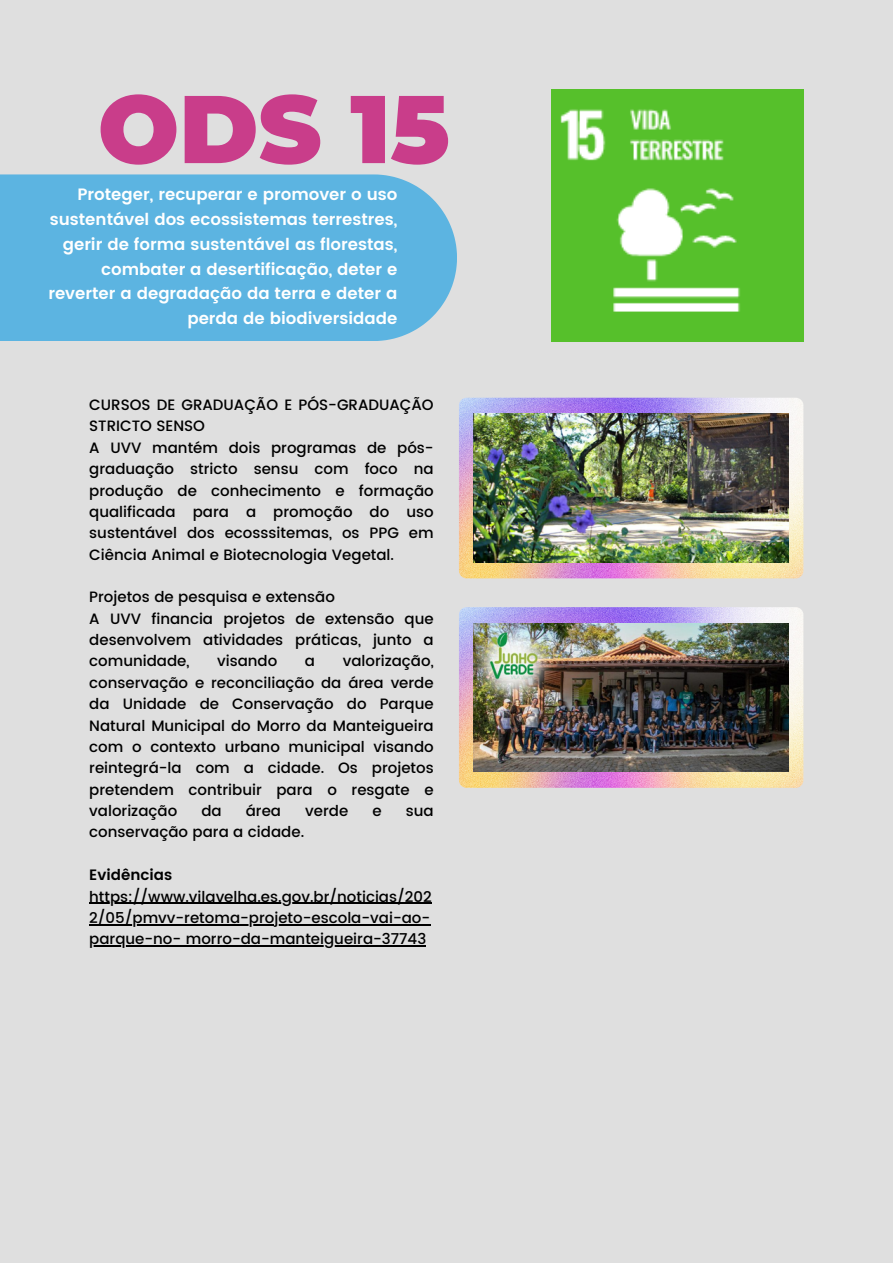
<style>
.page{position:relative;width:893px;height:1264px;background:#fff}
.page>*{position:absolute;margin:0;border:0;box-sizing:border-box;transform-origin:0 0}
.t1{font:900 95.85px "Montserrat";color:#c93d8a}
.t2{font:600 16.5px/24.8px "Poppins";color:#fff;text-align:right}
.t3{font:500 15px/21.3px "Poppins";color:#000;text-align:justify}
.t4{font:600 15px "Poppins";color:#000}
</style>
<div class="page">
<div style="left:0;top:0;width:892px;height:1262px;background:#dfdfdf"></div>
<img style="left:551px;top:89px;width:252px;height:252px">
<div style="left:0;top:174px;width:456px;height:167px;background:#5cb4e1"></div>
<img style="left:459px;top:398px;width:344px;height:180px;border-radius:8px">
<img style="left:473px;top:414px;width:315px;height:148px">
<hr style="left:89px;top:902px;width:343px;height:1px;background:#000">
<hr style="left:89px;top:924px;width:341px;height:1px;background:#000">
<hr style="left:89px;top:945px;width:337px;height:1px;background:#000">
<img style="left:459px;top:607px;width:344px;height:180px;border-radius:8px">
<img style="left:473px;top:623px;width:315px;height:148px">
<p class="t1" style="left:98px;top:70px;width:353px">ODS 15</p>
<p class="t2" style="left:48px;top:182px;width:350px">Proteger, recuperar e promover o uso sustentável dos ecossistemas terrestres, gerir de forma sustentável as florestas, combater a desertificação, deter e reverter a degradação da terra e deter a perda de biodiversidade</p>
<p class="t3" style="left:89px;top:394px;width:346px">CURSOS DE GRADUAÇÃO E PÓS-GRADUAÇÃO<br>STRICTO SENSO</p>
<p class="t3" style="left:89px;top:437px;width:346px">A UVV mantém dois programas de pós&shy;graduação stricto sensu com foco na produção de conhecimento e formação qualificada para a promoção do uso sustentável dos ecosssitemas, os PPG em Ciência Animal e Biotecnologia Vegetal.</p>
<p class="t3" style="left:89px;top:586px;width:247px">Projetos de pesquisa e extensão</p>
<p class="t3" style="left:89px;top:608px;width:346px">A UVV financia projetos de extensão que desenvolvem atividades práticas, junto a comunidade,</p>
<p class="t3" style="left:89px;top:650px;width:346px;text-indent:253px">valorização, conservação e reconciliação da área verde da Unidade de Conservação do Parque Natural Municipal do Morro da Manteigueira com o contexto urbano municipal visando reintegrá-la com a cidade. Os projetos pretendem contribuir para o resgate e valorização</p>
<p class="t3" style="left:217px;top:650px;width:62px">visando</p>
<p class="t3" style="left:305px;top:650px;width:12px">a</p>
<p class="t3" style="left:201px;top:800px;width:22px">da</p>
<p class="t3" style="left:246px;top:800px;width:37px">área</p>
<p class="t3" style="left:305px;top:800px;width:45px">verde</p>
<p class="t3" style="left:372px;top:800px;width:11px">e</p>
<p class="t3" style="left:406px;top:800px;width:29px">sua</p>
<p class="t3" style="left:89px;top:821px;width:216px">conservação para a cidade.</p>
<p class="t4" style="left:89px;top:866px;width:85px">Evidências</p>
<p class="t3" style="left:89px;top:885px;width:344px">https://www.vilavelha.es.gov.br/noticias/202<br>2/05/pmvv-retoma-projeto-escola-vai-ao&shy;parque-no- morro-da-manteigueira-37743</p>
</div>
